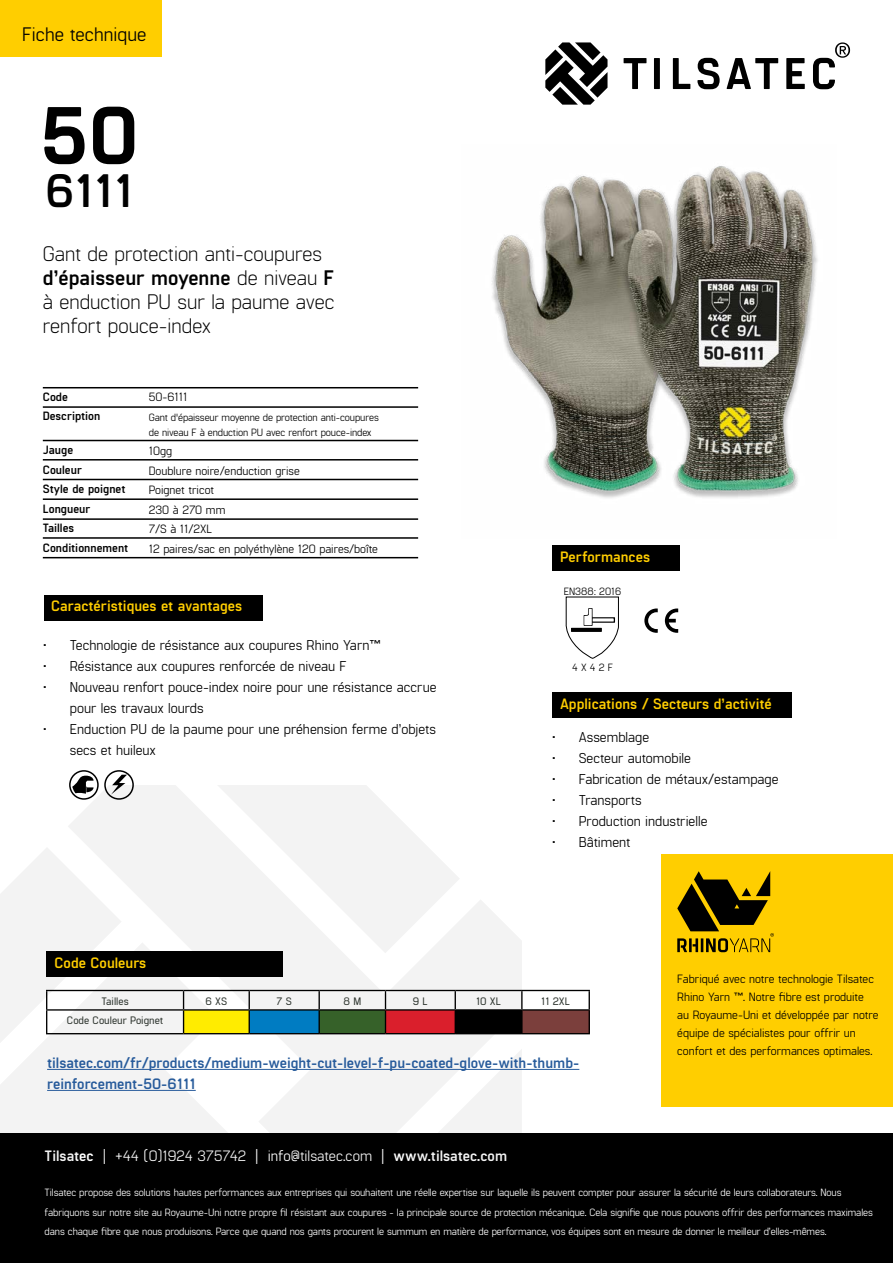
<style>
.page{position:relative;width:893px;height:1263px;background:#fff}
.page>*{position:absolute;margin:0;border:0;box-sizing:border-box;transform-origin:0 0}
.t1{font:800 81px "Manifold CF";color:#000}
.t2{font:700 46.8px "Manifold CF";color:#000}
.t3{font:300 21px/24px "Manifold CF";color:#000}
.t4{font:19.5px "Manifold CF";color:#000}
.t5{font:700 15px/21px "Manifold CF";color:#275b9b}
.t6{font:700 15px "Manifold CF";color:#ffce00}
.t7{font:15px "Manifold CF";color:#fff}
.t8{font:14.25px/21px "Manifold CF";color:#000}
.t9{font:12px/19.5px "Manifold CF";color:#000}
.t10{font:700 12px/19.5px "Manifold CF";color:#000}
.t11{font:600 10.8px "Manifold CF";color:#303731}
.t12{font:10.5px/19.5px "Manifold CF";letter-spacing:-.01em;color:#fff}
.t13{font:10.5px/15px "Manifold CF";letter-spacing:-.01em;color:#000}
.s1{font-weight:700}
</style>
<div class="page">
<div style="left:44px;top:595px;width:218px;height:26px;background:#000"></div>
<div style="left:0;top:0;width:162px;height:56px;background:#ffce00"></div>
<div style="left:0;top:1133px;width:893px;height:130px;background:#000"></div>
<svg style="left:624px;top:58px;width:22px;height:31px"></svg>
<div style="left:654px;top:58px;width:6px;height:31px;background:#000"></div>
<svg style="left:697px;top:58px;width:23px;height:31px"></svg>
<svg style="left:786px;top:58px;width:19px;height:31px"></svg>
<svg style="left:673px;top:58px;width:17px;height:31px"></svg>
<svg style="left:726px;top:58px;width:52px;height:31px"></svg>
<svg style="left:545px;top:42px;width:62px;height:63px"></svg>
<svg style="left:813px;top:42px;width:37px;height:47px"></svg>
<div style="left:0;top:1090px;width:68px;height:43px;background:#f3f3f3"></div>
<svg style="left:68px;top:785px;width:454px;height:348px;fill:#f3f3f3"></svg>
<svg style="left:354px;top:1048px;width:168px;height:85px"></svg>
<div style="left:553px;top:545px;width:127px;height:26px;background:#000"></div>
<div style="left:184px;top:1010px;width:65px;height:24px;background:#ffec00"></div>
<div style="left:249px;top:1010px;width:70px;height:24px;background:#007cc2"></div>
<div style="left:319px;top:1010px;width:66px;height:24px;background:#366129"></div>
<div style="left:385px;top:1010px;width:70px;height:24px;background:#da1f2c"></div>
<div style="left:455px;top:1010px;width:67px;height:24px;background:#000"></div>
<div style="left:522px;top:1010px;width:67px;height:24px;background:#7b3f3c"></div>
<hr style="left:46px;top:990px;width:138px;height:1px;background:#000">
<hr style="left:184px;top:990px;width:65px;height:1px;background:#000">
<hr style="left:249px;top:990px;width:70px;height:1px;background:#000">
<hr style="left:319px;top:990px;width:66px;height:1px;background:#000">
<svg style="left:318px;top:991px;width:2px;height:18px"></svg>
<hr style="left:385px;top:990px;width:70px;height:1px;background:#000">
<hr style="left:455px;top:990px;width:67px;height:1px;background:#000">
<hr style="left:522px;top:990px;width:68px;height:1px;background:#000">
<svg style="left:521px;top:991px;width:2px;height:18px"></svg>
<hr style="left:46px;top:1009px;width:138px;height:1px;background:#000">
<svg style="left:0;top:847px;width:122px;height:243px"></svg>
<hr style="left:184px;top:1009px;width:65px;height:1px;background:#000">
<svg style="left:183px;top:991px;width:1px;height:42px"></svg>
<hr style="left:249px;top:1009px;width:70px;height:1px;background:#000">
<svg style="left:249px;top:991px;width:1px;height:42px"></svg>
<hr style="left:319px;top:1009px;width:66px;height:1px;background:#000">
<hr style="left:318px;top:1010px;width:2px;height:23px;background:#000">
<hr style="left:385px;top:1009px;width:70px;height:1px;background:#000">
<svg style="left:385px;top:991px;width:1px;height:42px"></svg>
<hr style="left:455px;top:1009px;width:67px;height:1px;background:#000">
<svg style="left:455px;top:991px;width:1px;height:19px"></svg>
<hr style="left:522px;top:1009px;width:68px;height:1px;background:#000">
<hr style="left:521px;top:1010px;width:2px;height:23px;background:#000">
<svg style="left:589px;top:991px;width:1px;height:42px"></svg>
<hr style="left:46px;top:1033px;width:138px;height:1px;background:#000">
<hr style="left:184px;top:1033px;width:65px;height:1px;background:#000">
<hr style="left:249px;top:1033px;width:70px;height:1px;background:#000">
<hr style="left:319px;top:1033px;width:66px;height:1px;background:#000">
<hr style="left:385px;top:1033px;width:70px;height:1px;background:#000">
<hr style="left:522px;top:1033px;width:68px;height:1px;background:#000">
<div style="left:46px;top:951px;width:236px;height:25px;background:#000"></div>
<div style="left:552px;top:693px;width:240px;height:25px;background:#000"></div>
<div style="left:661px;top:854px;width:232px;height:252px;background:#ffce00"></div>
<svg style="left:677px;top:871px;width:97px;height:81px"></svg>
<svg style="left:566px;top:597px;width:53px;height:62px"></svg>
<svg style="left:644px;top:608px;width:14px;height:25px"></svg>
<svg style="left:665px;top:608px;width:13px;height:25px"></svg>
<hr style="left:47px;top:1069px;width:532px;height:1px;background:#275b9b">
<hr style="left:47px;top:1090px;width:149px;height:1px;background:#275b9b">
<hr style="left:43px;top:557px;width:375px;height:1px;background:#000">
<hr style="left:43px;top:537px;width:375px;height:2px;background:#000">
<hr style="left:43px;top:518px;width:375px;height:2px;background:#000">
<hr style="left:43px;top:498px;width:375px;height:2px;background:#000">
<hr style="left:43px;top:479px;width:375px;height:1px;background:#000">
<hr style="left:43px;top:459px;width:375px;height:1px;background:#000">
<hr style="left:43px;top:440px;width:375px;height:1px;background:#000">
<hr style="left:43px;top:406px;width:375px;height:2px;background:#000">
<hr style="left:43px;top:387px;width:375px;height:1px;background:#000">
<div style="left:69px;top:770px;width:30px;height:30px;border:2px solid #000;border-radius:50%"></div>
<svg style="left:72px;top:776px;width:22px;height:18px"></svg>
<svg style="left:111px;top:775px;width:16px;height:19px"></svg>
<div style="left:104px;top:770px;width:30px;height:30px;border:2px solid #000;border-radius:50%"></div>
<img style="left:492px;top:166px;width:326px;height:332px">
<h3 class="t4" style="left:22px;top:23px;width:126px">Fiche technique</h3>
<h1 class="t1" style="left:41px;top:89px;width:100px">50</h1>
<h2 class="t2" style="left:46px;top:164px;width:90px">6111</h2>
<h3 class="t3" style="left:43px;top:243px;width:293px">Gant de protection anti-coupures <span class="s1">d’épaisseur moyenne</span> de niveau <span class="s1">F </span>à enduction PU sur la paume avec renfort pouce-index</h3>
<p class="t10" style="left:43px;top:388px;width:59px">Code<br>Description</p>
<p class="t10" style="left:43px;top:441px;width:87px">Jauge<br>Couleur<br>Style de poignet<br>Longueur<br>Tailles<br>Conditionnement</p>
<p class="t9" style="left:149px;top:388px;width:40px">50-6111</p>
<p class="t13" style="left:149px;top:410px;width:231px">Gant d'épaisseur moyenne de protection anti-coupures de niveau F à enduction PU avec renfort pouce-index</p>
<p class="t9" style="left:149px;top:442px;width:231px">10gg<br>Doublure noire/enduction grise<br>Poignet tricot<br>230 à 270 mm<br>7/S à 11/2XL<br>12 paires/sac en polyéthylène 120 paires/boîte</p>
<h3 class="t6" style="left:51px;top:597px;width:192px">Caractéristiques et avantages</h3>
<h3 class="t8" style="left:43px;top:636px;width:339px">• Technologie de résistance aux coupures Rhino Yarn™</h3>
<h3 class="t8" style="left:43px;top:657px;width:305px">• Résistance aux coupures renforcée de niveau F</h3>
<h3 class="t8" style="left:70px;top:678px;width:368px;text-indent:-27px">• Nouveau renfort pouce-index noire pour une résistance accrue pour les travaux lourds</h3>
<h3 class="t8" style="left:70px;top:720px;width:368px;text-indent:-27px">• Enduction PU de la paume pour une préhension ferme d’objets secs et huileux</h3>
<h3 class="t6" style="left:55px;top:954px;width:93px">Code Couleurs</h3>
<h3 class="t6" style="left:560px;top:548px;width:91px">Performances</h3>
<p class="t13" style="left:564px;top:584px;width:59px">EN388: 2016</p>
<p class="t13" style="left:572px;top:660px;width:42px">4 X 4 2 F</p>
<h3 class="t6" style="left:560px;top:695px;width:213px">Applications / Secteurs d’activité</h3>
<h3 class="t8" style="left:552px;top:727px;width:99px">• Assemblage</h3>
<h3 class="t8" style="left:552px;top:748px;width:141px">• Secteur automobile</h3>
<h3 class="t8" style="left:552px;top:769px;width:228px">• Fabrication de métaux/estampage</h3>
<h3 class="t8" style="left:552px;top:790px;width:91px">• Transports</h3>
<h3 class="t8" style="left:552px;top:811px;width:157px">• Production industrielle</h3>
<h3 class="t8" style="left:552px;top:832px;width:80px">• Bâtiment</h3>
<p class="t11" style="left:102px;top:994px;width:29px">Tailles</p>
<p class="t11" style="left:206px;top:994px;width:23px">6 XS</p>
<p class="t11" style="left:277px;top:994px;width:17px">7 S</p>
<p class="t11" style="left:343px;top:994px;width:19px">8 M</p>
<p class="t11" style="left:413px;top:994px;width:16px">9 L</p>
<p class="t11" style="left:476px;top:994px;width:26px">10 XL</p>
<p class="t11" style="left:541px;top:994px;width:30px">11 2XL</p>
<p class="t11" style="left:67px;top:1014px;width:98px">Code Couleur Poignet</p>
<h3 class="t5" style="left:47px;top:1053px;width:534px">tilsatec.com/fr/products/medium-weight-cut-level-f-pu-coated-glove-with-thumb&shy;reinforcement-50-6111</h3>
<h3 class="t7" style="left:45px;top:1147px;width:464px"><span class="s1">Tilsatec</span> | +44 (0)1924 375742 | info@tilsatec.com | <span class="s1">www.tilsatec.com</span></h3>
<p class="t9" style="left:677px;top:970px;width:203px;line-height:18px">Fabriqué avec notre technologie Tilsatec Rhino Yarn ™. Notre fibre est produite au Royaume-Uni et développée par notre équipe de spécialistes pour offrir un confort et des performances optimales.</p>
<p class="t12" style="left:45px;top:1183px;width:830px">Tilsatec propose des solutions hautes performances aux entreprises qui souhaitent une réelle expertise sur laquelle ils peuvent compter pour assurer la sécurité de leurs collaborateurs. Nous fabriquons sur notre site au Royaume-Uni notre propre fil résistant aux coupures - la principale source de protection mécanique. Cela signifie que nous pouvons offrir des performances maximales dans chaque fibre que nous produisons. Parce que quand nos gants procurent le summum en matière de performance, vos équipes sont en mesure de donner le meilleur d’elles-mêmes.</p>
</div>
